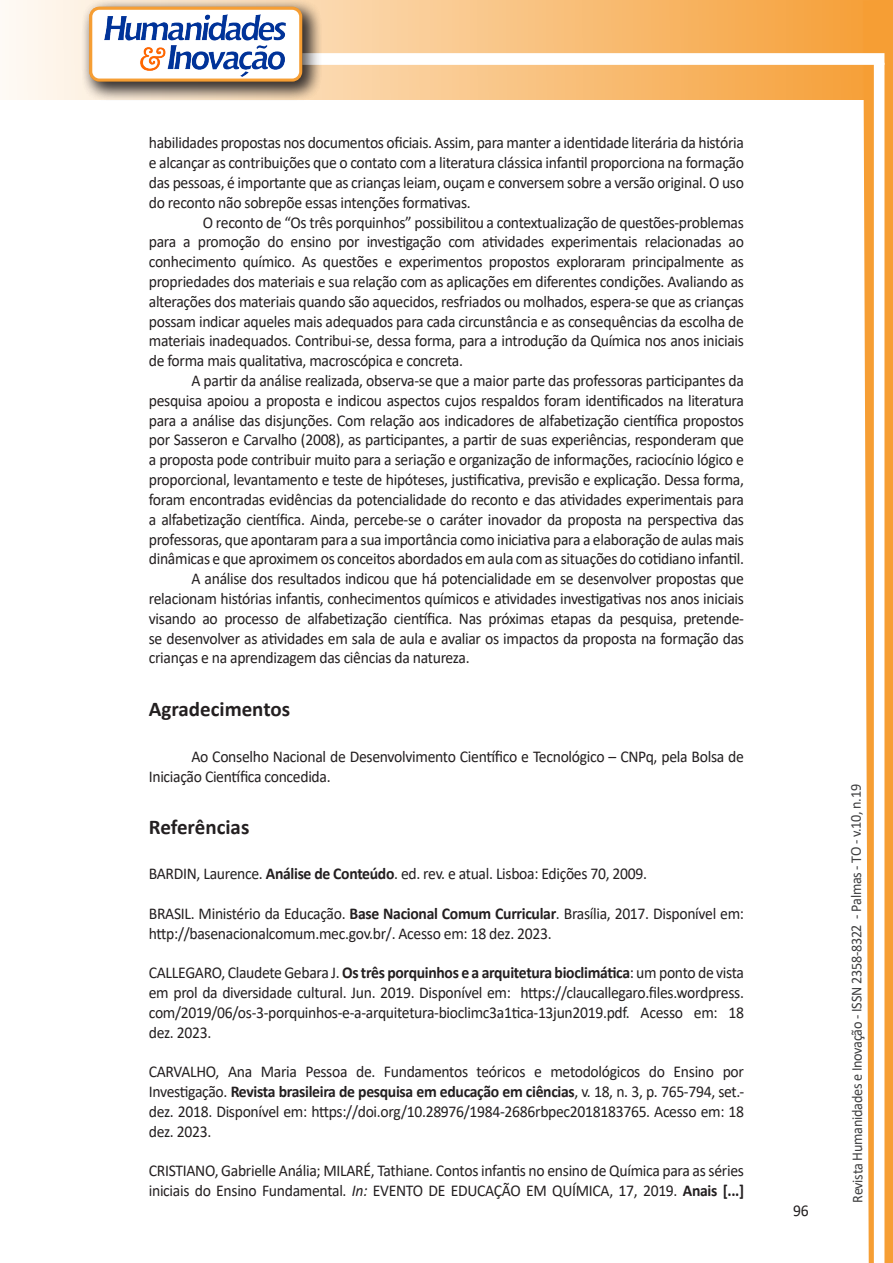
<style>
.page{position:relative;width:893px;height:1263px;background:#fff}
.page>*{position:absolute;margin:0;border:0;box-sizing:border-box;transform-origin:0 0}
.Titulo_2{font:700 21px "Calibri";color:#231f20}
.texto{font:16.5px/19.8px "Calibri";letter-spacing:-.02em;color:#231f20;text-align:justify;scale:.95 1}
.t1{font:15px "Calibri";letter-spacing:-.025em;color:#3e3e3f;scale:.95 1}
.s1{font-weight:700}
.s2{font-style:italic}
</style>
<div class="page">
<svg style="left:5px;top:0;width:858px;height:100px;background:#f9c484"></svg>
<div style="left:302px;top:53px;width:582px;height:12px;background:#fff;border:2px solid #fff"></div>
<svg style="left:863px;top:0;width:30px;height:1263px"></svg>
<div style="left:81px;top:0;width:241px;height:102px;background:#231f20;opacity:.75"></div>
<div style="left:91px;top:8px;width:210px;height:72px;background:#fff;border-radius:9px"></div>
<img style="left:104px;top:14px;width:181px;height:62px">
<div style="left:89px;top:7px;width:213px;height:75px;border:3px solid #f69e34;border-radius:9px"></div>
<p class="texto" style="left:149px;top:133px;width:628px">habilidades propostas nos documentos oficiais. Assim, para manter a identidade literária da história e alcançar as contribuições que o contato com a literatura clássica infantil proporciona na formação das pessoas, é importante que as crianças leiam, ouçam e conversem sobre a versão original. O uso do reconto não sobrepõe essas intenções formativas.</p>
<p class="texto" style="left:149px;top:212px;width:628px;text-indent:54px">O reconto de “Os três porquinhos” possibilitou a contextualização de questões-problemas para a promoção do ensino por investigação com atividades experimentais relacionadas ao conhecimento químico. As questões e experimentos propostos exploraram principalmente as propriedades dos materiais e sua relação com as aplicações em diferentes condições. Avaliando as alterações dos materiais quando são aquecidos, resfriados ou molhados, espera-se que as crianças possam indicar aqueles mais adequados para cada circunstância e as consequências da escolha de materiais inadequados. Contribui-se, dessa forma, para a introdução da Química nos anos iniciais de forma mais qualitativa, macroscópica e concreta.</p>
<p class="texto" style="left:149px;top:370px;width:628px;text-indent:43px">A partir da análise realizada, observa-se que a maior parte das professoras participantes da pesquisa apoiou a proposta e indicou aspectos cujos respaldos foram identificados na literatura para a análise das disjunções. Com relação aos indicadores de alfabetização científica propostos por Sasseron e Carvalho (2008), as participantes, a partir de suas experiências, responderam que a proposta pode contribuir muito para a seriação e organização de informações, raciocínio lógico e proporcional, levantamento e teste de hipóteses, justificativa, previsão e explicação. Dessa forma, foram encontradas evidências da potencialidade do reconto e das atividades experimentais para a alfabetização científica. Ainda, percebe-se o caráter inovador da proposta na perspectiva das professoras, que apontaram para a sua importância como iniciativa para a elaboração de aulas mais dinâmicas e que aproximem os conceitos abordados em aula com as situações do cotidiano infantil.</p>
<p class="texto" style="left:149px;top:568px;width:628px;text-indent:43px">A análise dos resultados indicou que há potencialidade em se desenvolver propostas que relacionam histórias infantis, conhecimentos químicos e atividades investigativas nos anos iniciais visando ao processo de alfabetização científica. Nas próximas etapas da pesquisa, pretende&shy;se desenvolver as atividades em sala de aula e avaliar os impactos da proposta na formação das crianças e na aprendizagem das ciências da natureza.</p>
<p class="Titulo_2" style="left:149px;top:694px;width:143px">Agradecimentos</p>
<p class="texto" style="left:149px;top:746px;width:628px;text-indent:43px">Ao Conselho Nacional de Desenvolvimento Científico e Tecnológico – CNPq, pela Bolsa de<br>Iniciação Científica concedida.</p>
<p class="Titulo_2" style="left:149px;top:812px;width:102px">Referências</p>
<p class="texto" style="left:149px;top:863px;width:526px">BARDIN, Laurence. <span class="s1">Análise de Conteúdo</span>. ed. rev. e atual. Lisboa: Edições 70, 2009.</p>
<p class="texto" style="left:149px;top:903px;width:628px">BRASIL. Ministério da Educação. <span class="s1">Base Nacional Comum Curricular</span>. Brasília, 2017. Disponível em: http://basenacionalcomum.mec.gov.br/. Acesso em: 18 dez. 2023.</p>
<p class="texto" style="left:149px;top:962px;width:628px">CALLEGARO, Claudete Gebara J. <span class="s1">Os três porquinhos e a arquitetura bioclimática</span>: um ponto de vista em prol da diversidade cultural. Jun. 2019. Disponível em: https://claucallegaro.files.wordpress. com/2019/06/os-3-porquinhos-e-a-arquitetura-bioclimc3a1tica-13jun2019.pdf. Acesso em: 18 dez. 2023.</p>
<p class="texto" style="left:149px;top:1061px;width:628px">CARVALHO, Ana Maria Pessoa de. Fundamentos teóricos e metodológicos do Ensino por Investigação. <span class="s1">Revista brasileira de pesquisa em educação em ciências</span>, v. 18, n. 3, p. 765-794, set.- dez. 2018. Disponível em: https://doi.org/10.28976/1984-2686rbpec2018183765. Acesso em: 18 dez. 2023.</p>
<p class="texto" style="left:149px;top:1160px;width:628px">CRISTIANO, Gabrielle Anália; MILARÉ, Tathiane. Contos infantis no ensino de Química para as séries iniciais do Ensino Fundamental. <span class="s2">In:</span> EVENTO DE EDUCAÇÃO EM QUÍMICA, 17, 2019. <span class="s1">Anais [...]</span></p>
<p class="texto" style="left:793px;top:1200px;width:18px">96</p>
<p class="t1" style="left:846px;top:1203px;width:442px;rotate:-90deg">Revista Humanidades e Inovação - ISSN 2358-8322 - Palmas - TO - v.10, n.19</p>
</div>
